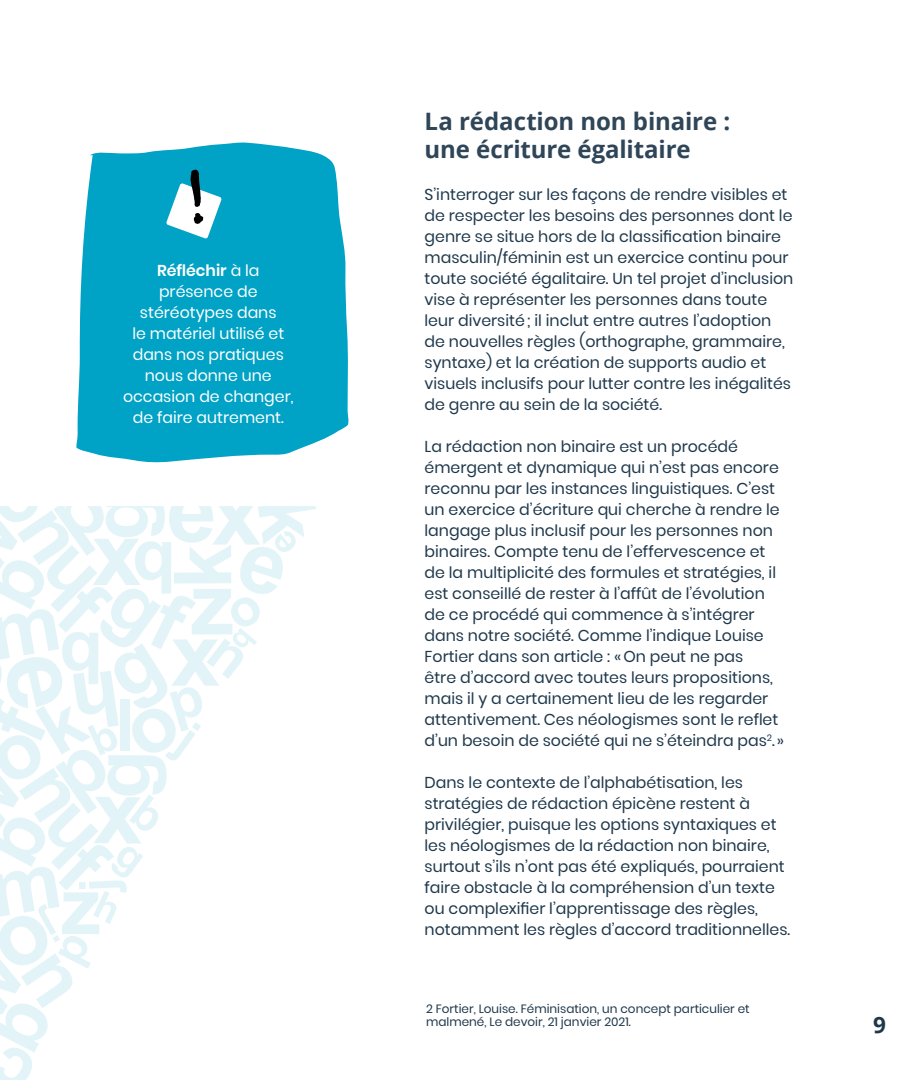
<style>
.page{position:relative;width:918px;height:1080px;background:#fff}
.page>*{position:absolute;margin:0;border:0;box-sizing:border-box;transform-origin:0 0}
.t1{font:700 24px/28.5px "Open Sans";letter-spacing:-.005em;color:#2f4558}
.t2{font:700 22.5px "Open Sans";color:#1e384b}
.t3{font:15.75px/21px "Poppins";color:#1e384b}
.t4{font:15.75px/21px "Poppins";color:#fff;text-align:center}
.t5{font:12px/13.5px "Poppins";color:#1e384b}
.s1{font-weight:600}
</style>
<div class="page">
<svg style="left:76px;top:142px;width:273px;height:321px;background:#18aaca"></svg>
<svg style="left:0;top:506px;width:316px;height:574px"></svg>
<svg style="left:166px;top:170px;width:56px;height:69px"></svg>
<p class="t4" style="left:123px;top:260px;width:172px"><span class="s1">Réfléchir</span> à la présence de stéréotypes dans<br>le matériel utilisé et dans nos pratiques nous donne une occasion de changer, de faire autrement.</p>
<h1 class="t1" style="left:425px;top:106px;width:307px">La rédaction non binaire : une écriture égalitaire</h1>
<p class="t3" style="left:425px;top:184px;width:370px">S’interroger sur les façons de rendre visibles et de respecter les besoins des personnes dont le genre se situe hors de la classification binaire masculin/féminin est un exercice continu pour toute société égalitaire. Un tel projet d’inclusion vise à représenter les personnes dans toute leur diversité; il inclut entre autres l’adoption de nouvelles règles (orthographe, grammaire, syntaxe) et la création de supports audio et visuels inclusifs pour lutter contre les inégalités de genre au sein de la société.</p>
<p class="t3" style="left:425px;top:436px;width:361px">La rédaction non binaire est un procédé émergent et dynamique qui n’est pas encore reconnu par les instances linguistiques. C’est un exercice d’écriture qui cherche à rendre le langage plus inclusif pour les personnes non binaires. Compte tenu de l’effervescence et de la multiplicité des formules et stratégies, il est conseillé de rester à l’affût de l’évolution de ce procédé qui commence à s’intégrer dans notre société. Comme l’indique Louise Fortier dans son article : «On peut ne pas<br>être d’accord avec toutes leurs propositions, mais il y a certainement lieu de les regarder attentivement. Ces néologismes sont le reflet d’un besoin de société qui ne s’éteindra pas<sup>2</sup>. »</p>
<p class="t3" style="left:425px;top:772px;width:367px">Dans le contexte de l’alphabétisation, les stratégies de rédaction épicène restent à privilégier, puisque les options syntaxiques et les néologismes de la rédaction non binaire, surtout s’ils n’ont pas été expliqués, pourraient faire obstacle à la compréhension d’un texte ou complexifier l’apprentissage des règles, notamment les règles d’accord traditionnelles.</p>
<p class="t5" style="left:426px;top:1002px;width:325px">2 Fortier, Louise. Féminisation, un concept particulier et malmené, Le devoir, 21 janvier 2021.</p>
<h2 class="t2" style="left:873px;top:1009px;width:14px">9</h2>
</div>
